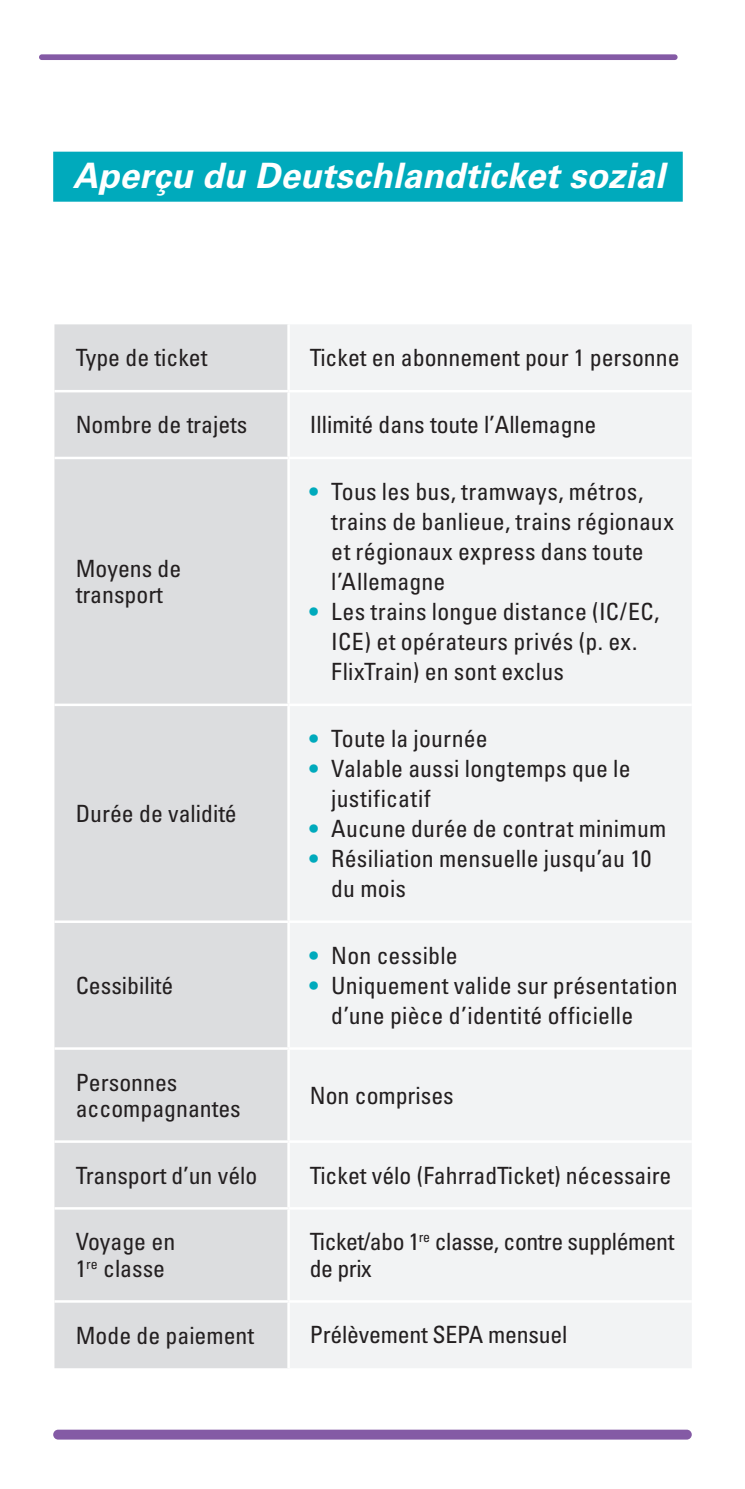
<style>
.page{position:relative;width:745px;height:1489px;background:#fff}
.page>*{position:absolute;margin:0;border:0;box-sizing:border-box;transform-origin:0 0}
.t1{font:italic 700 35px "Univers LT Pro 65";letter-spacing:.005em;color:#fff}
.t2{font:condensed 23.75px/30px "Univers LT Pro";color:#231f20}
.t3{font:condensed 23.75px/26.2px "Univers LT Pro";letter-spacing:-.02em;color:#231f20}
.s1{color:#00aabc}
</style>
<div class="page">
<div style="left:39px;top:54px;width:638px;height:6px;background:#845aa5;border-radius:3px"></div>
<div style="left:53px;top:1429px;width:638px;height:10px;background:#845aa5;border-radius:5px"></div>
<div style="left:53px;top:152px;width:629px;height:50px;background:#00aabc"></div>
<div style="left:54px;top:324px;width:234px;height:1044px;background:#dcdddf"></div>
<div style="left:290px;top:325px;width:401px;height:1043px;background:#f2f3f4"></div>
<hr style="left:287px;top:324px;width:3px;height:66px;background:#fff">
<hr style="left:54px;top:390px;width:234px;height:2px;background:#fff">
<hr style="left:288px;top:390px;width:403px;height:2px;background:#fff">
<hr style="left:287px;top:392px;width:3px;height:64px;background:#fff">
<hr style="left:54px;top:456px;width:234px;height:3px;background:#fff">
<hr style="left:288px;top:456px;width:403px;height:3px;background:#fff">
<hr style="left:287px;top:459px;width:3px;height:244px;background:#fff">
<hr style="left:54px;top:703px;width:234px;height:3px;background:#fff">
<hr style="left:288px;top:703px;width:403px;height:3px;background:#fff">
<hr style="left:287px;top:706px;width:3px;height:214px;background:#fff">
<hr style="left:54px;top:920px;width:234px;height:2px;background:#fff">
<hr style="left:288px;top:920px;width:403px;height:2px;background:#fff">
<hr style="left:287px;top:922px;width:3px;height:125px;background:#fff">
<hr style="left:54px;top:1047px;width:234px;height:2px;background:#fff">
<hr style="left:288px;top:1047px;width:403px;height:2px;background:#fff">
<hr style="left:287px;top:1049px;width:3px;height:91px;background:#fff">
<hr style="left:54px;top:1140px;width:234px;height:2px;background:#fff">
<hr style="left:288px;top:1140px;width:403px;height:2px;background:#fff">
<hr style="left:287px;top:1142px;width:3px;height:64px;background:#fff">
<hr style="left:54px;top:1206px;width:234px;height:3px;background:#fff">
<hr style="left:288px;top:1206px;width:403px;height:3px;background:#fff">
<hr style="left:287px;top:1209px;width:3px;height:90px;background:#fff">
<hr style="left:287px;top:1302px;width:3px;height:65px;background:#fff">
<hr style="left:54px;top:1299px;width:234px;height:3px;background:#fff">
<hr style="left:288px;top:1299px;width:403px;height:3px;background:#fff">
<h1 class="t1" style="left:73px;top:151px;width:593px">Aperçu du Deutschlandticket sozial</h1>
<p class="t2" style="left:76px;top:341px;width:133px">Type de ticket</p>
<p class="t2" style="left:310px;top:342px;width:371px">Ticket en abonnement pour 1 personne</p>
<p class="t2" style="left:76px;top:409px;width:173px">Nombre de trajets</p>
<p class="t2" style="left:310px;top:409px;width:288px">Illimité dans toute l’Allemagne</p>
<p class="t2" style="left:76px;top:554px;width:107px;line-height:26.2px">Moyens de transport</p>
<p class="t2" style="left:76px;top:797px;width:162px">Durée de validité</p>
<p class="t2" style="left:76px;top:969px;width:99px">Cessibilité</p>
<p class="t2" style="left:76px;top:1068px;width:166px;line-height:26.2px">Personnes accompagnantes</p>
<p class="t2" style="left:331px;top:476px;width:344px;text-indent:-21px"><span class="s1">•</span> Tous les bus, tramways, métros, trains de banlieue, trains régionaux et régionaux express dans toute l’Allemagne</p>
<p class="t2" style="left:331px;top:596px;width:329px;text-indent:-21px"><span class="s1">•</span> Les trains longue distance (IC/EC,<br>ICE) et opérateurs privés (p. ex.<br>FlixTrain) en sont exclus</p>
<p class="t2" style="left:310px;top:722px;width:179px"><span class="s1">•</span> Toute la journée</p>
<p class="t2" style="left:331px;top:752px;width:301px;text-indent:-21px"><span class="s1">•</span> Valable aussi longtemps que le justificatif</p>
<p class="t2" style="left:310px;top:812px;width:358px"><span class="s1">•</span> Aucune durée de contrat minimum</p>
<p class="t2" style="left:331px;top:842px;width:321px;text-indent:-21px"><span class="s1">•</span> Résiliation mensuelle jusqu’au 10 du mois</p>
<p class="t2" style="left:310px;top:939px;width:149px"><span class="s1">•</span> Non cessible</p>
<p class="t2" style="left:331px;top:969px;width:348px;text-indent:-21px"><span class="s1">•</span> Uniquement valide sur présentation d’une pièce d’identité officielle</p>
<p class="t2" style="left:310px;top:1079px;width:145px">Non comprises</p>
<p class="t2" style="left:76px;top:1159px;width:183px">Transport d’un vélo</p>
<p class="t2" style="left:310px;top:1159px;width:363px">Ticket vélo (FahrradTicket) nécessaire</p>
<p class="t2" style="left:76px;top:1227px;width:101px;line-height:26.2px">Voyage en<br>1<sup>re</sup> classe</p>
<p class="t3" style="left:310px;top:1227px;width:365px">Ticket/abo 1<sup>re</sup> classe, contre supplément de prix</p>
<p class="t2" style="left:76px;top:1319px;width:180px">Mode de paiement</p>
<p class="t2" style="left:310px;top:1319px;width:259px">Prélèvement SEPA mensuel</p>
</div>
